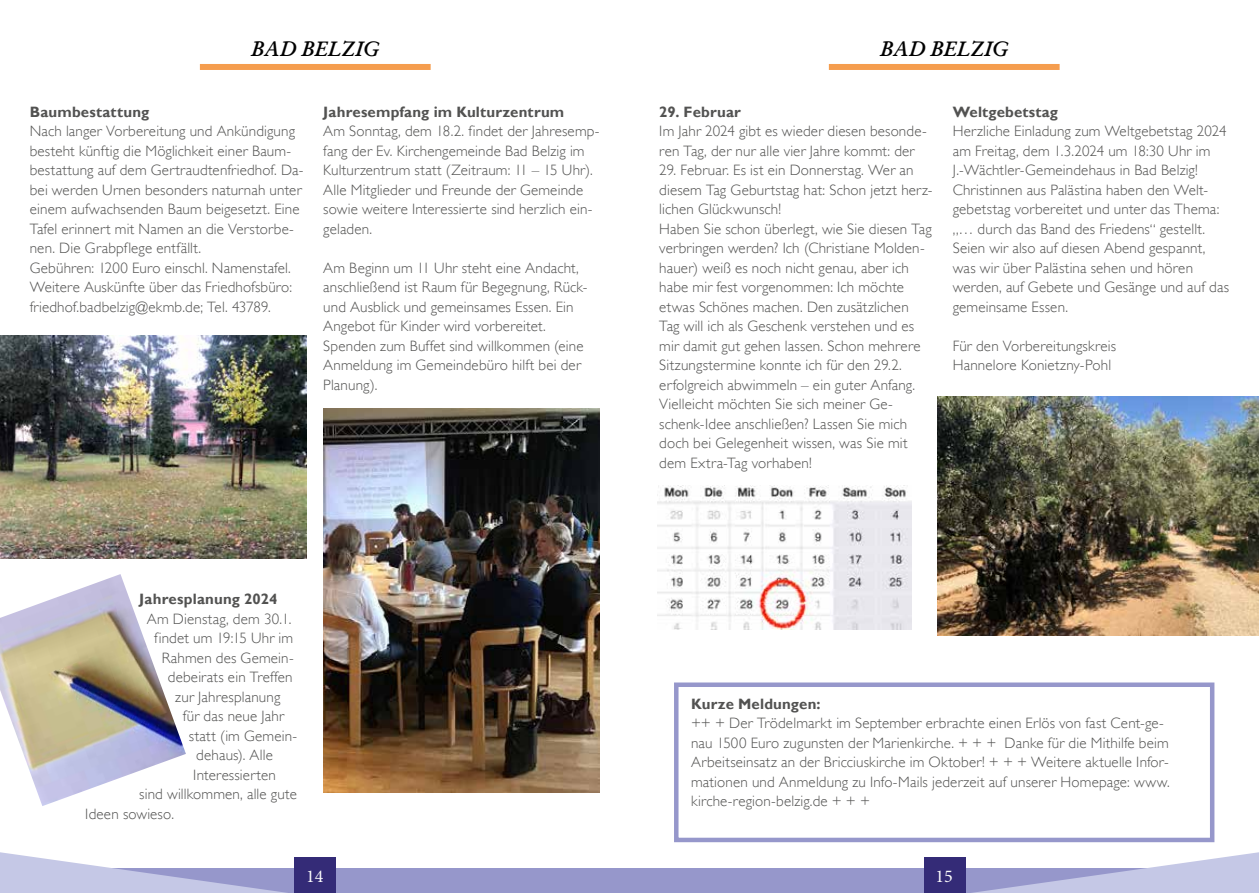
<style>
.page{position:relative;width:1259px;height:893px;background:#fff}
.page>*{position:absolute;margin:0;border:0;box-sizing:border-box;transform-origin:0 0}
.t1{font:21px "Garamond Kursiv Halbfett";letter-spacing:-.005em;color:#000}
.t2{font:18px "Minion Pro";color:#fbfbfb}
.t3{font:300 15px/19.5px "Gill Sans";letter-spacing:.015em;color:#525251}
.t4{font:700 15px "Gill Sans";letter-spacing:.01em;color:#525251}
.t5{font:700 15px "Gill Sans";letter-spacing:.01em;color:#525251}
</style>
<div class="page">
<div style="left:617px;top:868px;width:642px;height:25px;background:#9697cb"></div>
<div style="left:924px;top:857px;width:41px;height:36px;background:#342b77"></div>
<svg style="left:965px;top:852px;width:294px;height:41px"></svg>
<div style="left:0;top:868px;width:642px;height:25px;background:#9697cb"></div>
<div style="left:294px;top:857px;width:42px;height:36px;background:#342b77"></div>
<svg style="left:0;top:852px;width:287px;height:41px"></svg>
<div style="left:200px;top:64px;width:231px;height:6px;background:#f59d4e"></div>
<img style="left:0;top:336px;width:306px;height:222px">
<div style="left:674px;top:682px;width:540px;height:160px;border:4px solid #9697cb"></div>
<div style="left:829px;top:64px;width:230px;height:6px;background:#f59d4e"></div>
<img style="left:0;top:574px;width:186px;height:232px">
<img style="left:657px;top:486px;width:254px;height:144px">
<img style="left:323px;top:408px;width:277px;height:384px">
<img style="left:937px;top:396px;width:322px;height:240px">
<h1 class="t1" style="left:251px;top:36px;width:130px">BAD BELZIG</h1>
<p class="t4" style="left:30px;top:103px;width:121px">Baumbestattung</p>
<p class="t3" style="left:30px;top:122px;width:275px">Nach langer Vorbereitung und Ankündigung besteht künftig die Möglichkeit einer Baum&shy;bestattung auf dem Gertraudtenfriedhof. Da&shy;bei werden Urnen besonders naturnah unter einem aufwachsenden Baum beigesetzt. Eine Tafel erinnert mit Namen an die Verstorbe&shy;nen. Die Grabpflege entfällt.<br>Gebühren: 1200 Euro einschl. Namenstafel.<br>Weitere Auskünfte über das Friedhofsbüro: friedhof.badbelzig@ekmb.de; Tel. 43789.</p>
<p class="t4" style="left:323px;top:103px;width:242px">Jahresempfang im Kulturzentrum</p>
<p class="t3" style="left:323px;top:122px;width:278px">Am Sonntag, dem 18.2. findet der Jahresemp&shy;fang der Ev. Kirchengemeinde Bad Belzig im Kulturzentrum statt (Zeitraum: 11 – 15 Uhr).<br>Alle Mitglieder und Freunde der Gemeinde sowie weitere Interessierte sind herzlich ein&shy;geladen.</p>
<p class="t3" style="left:323px;top:258px;width:266px">Am Beginn um 11 Uhr steht eine Andacht, anschließend ist Raum für Begegnung, Rück&shy;und Ausblick und gemeinsames Essen. Ein Angebot für Kinder wird vorbereitet.<br>Spenden zum Buffet sind willkommen (eine Anmeldung im Gemeindebüro hilft bei der Planung).</p>
<p class="t5" style="left:139px;top:590px;width:140px">Jahresplanung 2024</p>
<p class="t3" style="left:147px;top:609px;width:146px">Am Dienstag, dem 30.1.</p>
<p class="t3" style="left:154px;top:629px;width:140px">findet um 19:15 Uhr im</p>
<p class="t3" style="left:162px;top:648px;width:133px">Rahmen des Gemein-</p>
<p class="t3" style="left:168px;top:668px;width:126px">debeirats ein Treffen</p>
<p class="t3" style="left:175px;top:687px;width:107px">zur Jahresplanung</p>
<p class="t3" style="left:183px;top:707px;width:103px">für das neue Jahr</p>
<p class="t3" style="left:189px;top:726px;width:110px">statt (im Gemein-</p>
<p class="t3" style="left:196px;top:746px;width:78px">dehaus). Alle</p>
<p class="t3" style="left:193px;top:765px;width:84px">Interessierten</p>
<p class="t3" style="left:139px;top:785px;width:159px">sind willkommen, alle gute</p>
<p class="t3" style="left:85px;top:804px;width:90px">Ideen sowieso.</p>
<h1 class="t1" style="left:880px;top:36px;width:130px">BAD BELZIG</h1>
<p class="t5" style="left:659px;top:103px;width:83px">29. Februar</p>
<p class="t3" style="left:659px;top:122px;width:269px">Im Jahr 2024 gibt es wieder diesen besonde&shy;ren Tag, der nur alle vier Jahre kommt: der</p>
<p class="t3" style="left:659px;top:161px;width:275px">29. Februar. Es ist ein Donnerstag. Wer an diesem Tag Geburtstag hat: Schon jetzt herz&shy;lichen Glückwunsch!<br>Haben Sie schon überlegt, wie Sie diesen Tag verbringen werden? Ich (Christiane Molden&shy;hauer) weiß es noch nicht genau, aber ich habe mir fest vorgenommen: Ich möchte etwas Schönes machen. Den zusätzlichen Tag will ich als Geschenk verstehen und es mir damit gut gehen lassen. Schon mehrere Sitzungstermine konnte ich für den 29.2. erfolgreich abwimmeln – ein guter Anfang.<br>Vielleicht möchten Sie sich meiner Ge&shy;schenk-Idee anschließen? Lassen Sie mich doch bei Gelegenheit wissen, was Sie mit dem Extra-Tag vorhaben!</p>
<p class="t4" style="left:952px;top:103px;width:107px">Weltgebetstag</p>
<p class="t3" style="left:952px;top:122px;width:278px">Herzliche Einladung zum Weltgebetstag 2024 am Freitag, dem 1.3.2024 um 18:30 Uhr im J.-Wächtler-Gemeindehaus in Bad Belzig!<br>Christinnen aus Palästina haben den Welt&shy;gebetstag vorbereitet und unter das Thema: „… durch das Band des Friedens“ gestellt.<br>Seien wir also auf diesen Abend gespannt, was wir über Palästina sehen und hören werden, auf Gebete und Gesänge und auf das gemeinsame Essen.</p>
<p class="t3" style="left:952px;top:336px;width:165px">Für den Vorbereitungskreis<br>Hannelore Konietzny-Pohl</p>
<p class="t4" style="left:691px;top:695px;width:131px">Kurze Meldungen:</p>
<p class="t3" style="left:691px;top:714px;width:480px">++ + Der Trödelmarkt im September erbrachte einen Erlös von fast Cent-ge&shy;nau 1500 Euro zugunsten der Marienkirche. + + + Danke für die Mithilfe beim Arbeitseinsatz an der Bricciuskirche im Oktober! + + + Weitere aktuelle Infor&shy;mationen und Anmeldung zu Info-Mails jederzeit auf unserer Homepage: www. kirche-region-belzig.de + + +</p>
<p class="t2" style="left:306px;top:864px;width:19px">14</p>
<p class="t2" style="left:935px;top:864px;width:19px">15</p>
</div>
